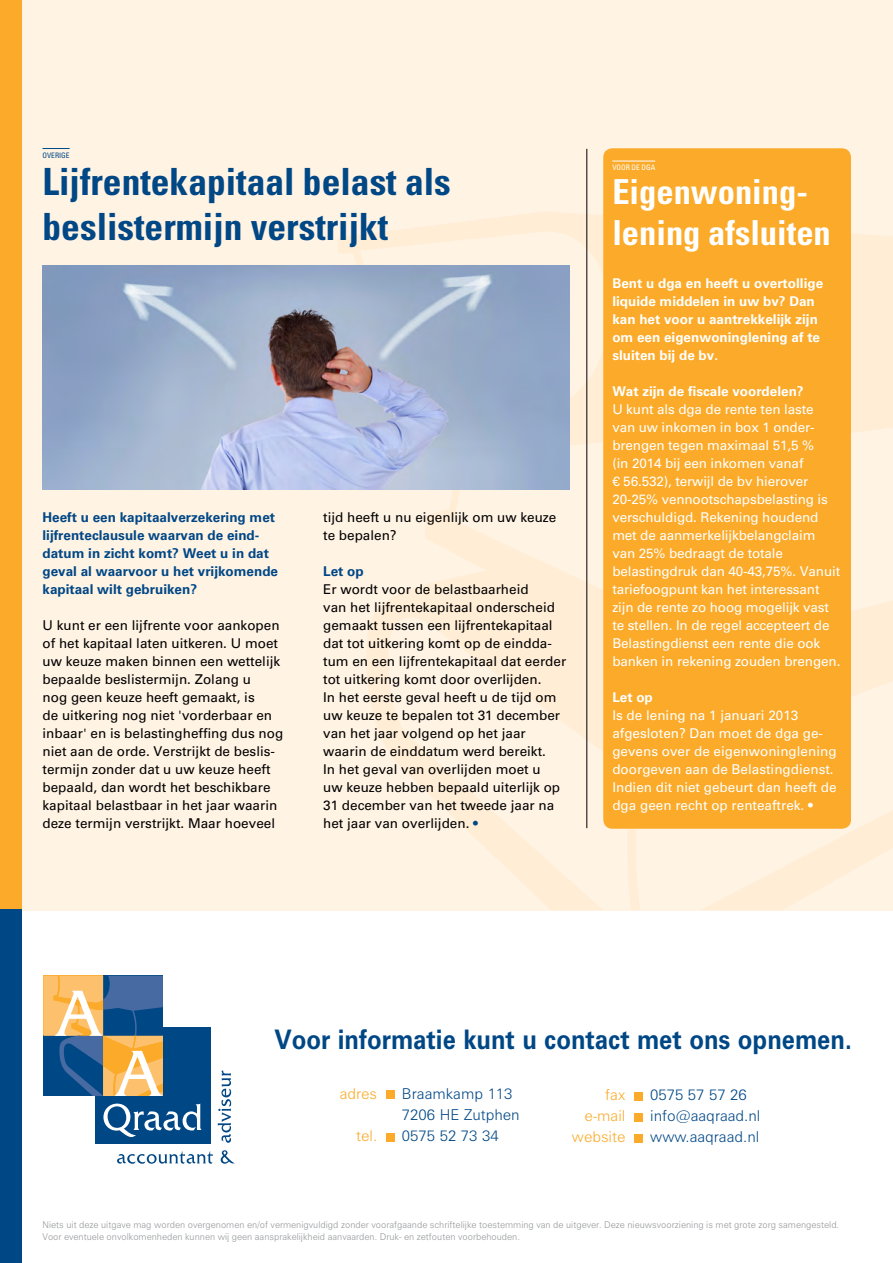
<style>
.page{position:relative;width:893px;height:1263px;background:#fff}
.page>*{position:absolute;margin:0;border:0;box-sizing:border-box;transform-origin:0 0}
.t1{font:700 condensed 37.5px/45px "Univers LT Std";color:#004785}
.t2{font:700 condensed 34.5px/41.4px "Univers LT Std";color:#fff}
.t3{font:700 27px "Zurich BT";color:#004785;scale:.9 1}
.t4{font:300 15px/21px "Zurich BT";color:#004785}
.t5{font:300 15px "Zurich BT";color:#fbaa29}
.t6{font:13.5px/18px "Univers LT Std";color:#000}
.t7{font:13.5px/18px "Univers LT Std";letter-spacing:-.01em;color:#fff}
.t8{font:700 13.5px/18px "Univers LT Std";color:#fff}
.t9{font:700 13.5px/18px "Univers LT Std";color:#004785}
.t10{font:300 9.3px/11.1px "Zurich BT";color:#939598}
.t11{font:condensed 7.5px "Univers LT Std";color:#fff}
.t12{font:condensed 7.5px "Univers LT Std";color:#004785}
.s1{color:#004785}
</style>
<div class="page">
<div style="left:0;top:0;width:893px;height:910px;background:#fff3e4"></div>
<img style="left:337px;top:212px;width:205px;height:375px">
<div style="left:0;top:0;width:21px;height:1263px;background:#004785"></div>
<div style="left:0;top:0;width:21px;height:909px;background:#fbaa29"></div>
<div style="left:95px;top:1028px;width:116px;height:116px;background:#004785"></div>
<svg style="left:103px;top:1103px;width:99px;height:34px"></svg>
<svg style="left:43px;top:976px;width:120px;height:120px;background:#8c8d82"></svg>
<svg style="left:117px;top:1151px;width:96px;height:13px"></svg>
<svg style="left:221px;top:1150px;width:14px;height:14px"></svg>
<svg style="left:218px;top:1071px;width:13px;height:72px"></svg>
<div style="left:386px;top:1090px;width:8px;height:9px;background:#fbaa29"></div>
<div style="left:386px;top:1133px;width:8px;height:9px;background:#fbaa29"></div>
<div style="left:634px;top:1092px;width:9px;height:8px;background:#fbaa29"></div>
<div style="left:634px;top:1113px;width:9px;height:9px;background:#fbaa29"></div>
<div style="left:634px;top:1135px;width:9px;height:8px;background:#fbaa29"></div>
<div style="left:604px;top:149px;width:246px;height:679px;background:#fbaa29;border-radius:9px"></div>
<div style="left:603px;top:148px;width:248px;height:680px;border:1px solid #fbaa29;border-radius:9px"></div>
<svg style="left:43px;top:148px;width:27px;height:1px"></svg>
<hr style="left:612px;top:161px;width:43px;height:1px;background:#fff">
<hr style="left:586px;top:149px;width:1px;height:679px;background:#000">
<img style="left:43px;top:266px;width:527px;height:223px">
<p class="t12" style="left:43px;top:150px;width:29px">OVERIGE</p>
<h1 class="t1" style="left:43px;top:159px;width:410px">Lijfrentekapitaal belast als beslistermijn verstrijkt</h1>
<p class="t9" style="left:43px;top:508px;width:237px">Heeft u een kapitaalverzekering met lijfrenteclausule waarvan de eind&shy;datum in zicht komt? Weet u in dat geval al waarvoor u het vrijkomende kapitaal wilt gebruiken?</p>
<p class="t6" style="left:43px;top:616px;width:242px">U kunt er een lijfrente voor aankopen of het kapitaal laten uitkeren. U moet uw keuze maken binnen een wettelijk bepaalde beslistermijn. Zolang u<br>nog geen keuze heeft gemaakt, is<br>de uitkering nog niet 'vorderbaar en inbaar' en is belastingheffing dus nog niet aan de orde. Verstrijkt de beslis&shy;termijn zonder dat u uw keuze heeft bepaald, dan wordt het beschikbare kapitaal belastbaar in het jaar waarin deze termijn verstrijkt. Maar hoeveel</p>
<p class="t6" style="left:323px;top:508px;width:235px">tijd heeft u nu eigenlijk om uw keuze te bepalen?</p>
<p class="t9" style="left:323px;top:562px;width:42px">Let op</p>
<p class="t6" style="left:323px;top:580px;width:245px">Er wordt voor de belastbaarheid<br>van het lijfrentekapitaal onderscheid gemaakt tussen een lijfrentekapitaal dat tot uitkering komt op de eindda&shy;tum en een lijfrentekapitaal dat eerder tot uitkering komt door overlijden.<br>In het eerste geval heeft u de tijd om uw keuze te bepalen tot 31 december van het jaar volgend op het jaar waarin de einddatum werd bereikt.<br>In het geval van overlijden moet u<br>uw keuze hebben bepaald uiterlijk op 31 december van het tweede jaar na het jaar van overlijden. <span class="s1">•</span></p>
<p class="t11" style="left:612px;top:163px;width:44px">VOOR DE DGA</p>
<h2 class="t2" style="left:612px;top:171px;width:220px">Eigenwoning&shy;lening afsluiten</h2>
<p class="t8" style="left:612px;top:274px;width:212px">Bent u dga en heeft u overtollige liquide middelen in uw bv? Dan kan het voor u aantrekkelijk zijn om een eigenwoninglening af te sluiten bij de bv.</p>
<p class="t8" style="left:612px;top:382px;width:193px">Wat zijn de fiscale voordelen?</p>
<p class="t7" style="left:612px;top:400px;width:230px">U kunt als dga de rente ten laste<br>van uw inkomen in box 1 onder&shy;brengen tegen maximaal 51,5 %<br>(in 2014 bij een inkomen vanaf<br>€ 56.532), terwijl de bv hierover<br>20-25% vennootschapsbelasting is verschuldigd. Rekening houdend met de aanmerkelijkbelangclaim van 25% bedraagt de totale belastingdruk dan 40-43,75%. Vanuit tariefoogpunt kan het interessant zijn de rente zo hoog mogelijk vast te stellen. In de regel accepteert de<br>Belastingdienst een rente die ook banken in rekening zouden brengen.</p>
<p class="t8" style="left:612px;top:688px;width:42px">Let op</p>
<p class="t7" style="left:612px;top:706px;width:226px">Is de lening na 1 januari 2013 afgesloten? Dan moet de dga ge&shy;gevens over de eigenwoninglening doorgeven aan de Belastingdienst.<br>Indien dit niet gebeurt dan heeft de dga geen recht op renteaftrek. •</p>
<h3 class="t3" style="left:274px;top:1023px;width:643px">Voor informatie kunt u contact met ons opnemen.</h3>
<p class="t5" style="left:340px;top:1084px;width:39px">adres</p>
<p class="t4" style="left:402px;top:1083px;width:119px">Braamkamp 113<br>7206 HE Zutphen</p>
<p class="t5" style="left:356px;top:1126px;width:22px">tel.</p>
<p class="t4" style="left:402px;top:1125px;width:98px">0575 52 73 34</p>
<p class="t5" style="left:605px;top:1086px;width:22px">fax</p>
<p class="t4" style="left:650px;top:1084px;width:98px">0575 57 57 26</p>
<p class="t5" style="left:585px;top:1107px;width:42px">e-mail</p>
<p class="t4" style="left:650px;top:1105px;width:112px">info@aaqraad.nl</p>
<p class="t5" style="left:572px;top:1128px;width:55px">website</p>
<p class="t4" style="left:650px;top:1126px;width:111px">www.aaqraad.nl</p>
<p class="t10" style="left:43px;top:1219px;width:798px">Niets uit deze uitgave mag worden overgenomen en/of vermenigvuldigd zonder voorafgaande schriftelijke toestemming van de uitgever. Deze nieuwsvoorziening is met grote zorg samengesteld.<br>Voor eventuele onvolkomenheden kunnen wij geen aansprakelijkheid aanvaarden. Druk- en zetfouten voorbehouden.</p>
</div>
